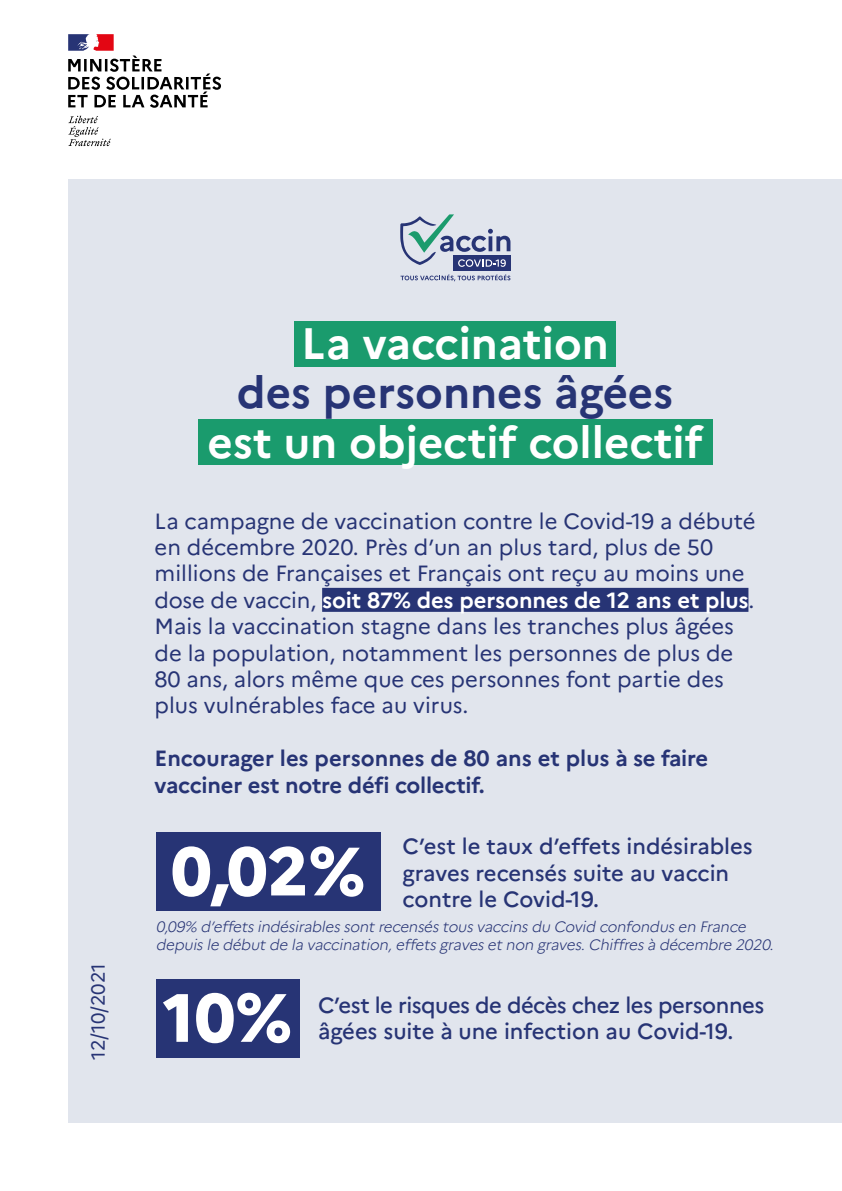
<style>
.page{position:relative;width:842px;height:1191px;background:#fff}
.page>*{position:absolute;margin:0;border:0;box-sizing:border-box;transform-origin:0 0}
.t1{font:800 68.2px "Marianne";color:#fff}
.t2{font:700 44px "Marianne";color:#fff}
.t3{font:700 44px "Marianne";color:#273475}
.t4{font:22px/26.4px "Marianne";color:#273475}
.t5{font:500 22px/26.4px "Marianne";letter-spacing:-.005em;color:#273475}
.t6{font:700 22px/26.4px "Marianne";letter-spacing:-.01em;color:#273475}
.t7{font:19px "Marianne";letter-spacing:-.005em;color:#273475}
.t8{font:italic 300 15px/18.4px "Marianne";letter-spacing:-.035em;color:#273475}
.s1{font-weight:700;color:#fff}
</style>
<div class="page">
<div style="left:68px;top:180px;width:774px;height:943px;background:#e1e5ed"></div>
<svg style="left:68px;top:116px;width:43px;height:30px"></svg>
<svg style="left:68px;top:34px;width:153px;height:74px"></svg>
<div style="left:294px;top:321px;width:322px;height:46px;background:#1a9b6d"></div>
<div style="left:198px;top:419px;width:514px;height:46px;background:#1a9b6d"></div>
<div style="left:453px;top:255px;width:57px;height:16px;background:#273475"></div>
<svg style="left:400px;top:214px;width:110px;height:53px"></svg>
<svg style="left:401px;top:274px;width:109px;height:7px"></svg>
<div style="left:322px;top:588px;width:426px;height:24px;background:#273475"></div>
<div style="left:156px;top:833px;width:224px;height:78px;background:#273475"></div>
<svg style="left:173px;top:846px;width:190px;height:60px"></svg>
<div style="left:156px;top:979px;width:143px;height:78px;background:#273475"></div>
<p class="t7" style="left:87px;top:1059px;width:98px;rotate:-90deg">12/10/2021</p>
<h2 class="t2" style="left:301px;top:316px;width:309px">La vaccination</h2>
<h2 class="t3" style="left:237px;top:366px;width:438px">des personnes âgées</h2>
<h2 class="t2" style="left:208px;top:415px;width:497px">est un objectif collectif</h2>
<p class="t4" style="left:155px;top:507px;width:602px">La campagne de vaccination contre le Covid-19 a débuté en décembre 2020. Près d’un an plus tard, plus de 50 millions de Françaises et Français ont reçu au moins une dose de vaccin, <span class="s1">soit 87% des personnes de 12 ans et plus</span>.<br>Mais la vaccination stagne dans les tranches plus âgées de la population, notamment les personnes de plus de 80 ans, alors même que ces personnes font partie des plus vulnérables face au virus.</p>
<p class="t6" style="left:155px;top:745px;width:555px">Encourager les personnes de 80 ans et plus à se faire vacciner est notre défi collectif.</p>
<p class="t5" style="left:403px;top:833px;width:352px">C’est le taux d’effets indésirables graves recensés suite au vaccin contre le Covid-19.</p>
<p class="t8" style="left:156px;top:917px;width:622px">0,09% d’effetsindésirablessontrecenséstousvaccinsdu Covid confondusen France depuisle débutde la vaccination,effetsgravesetnon graves.Chiffresà décembre 2020.</p>
<h1 class="t1" style="left:163px;top:976px;width:131px">10%</h1>
<p class="t5" style="left:318px;top:991px;width:448px">C’est le risques de décès chez les personnes</p>
<p class="t5" style="left:318px;top:1018px;width:417px">âgées suite à une infection au Covid-19.</p>
</div>
